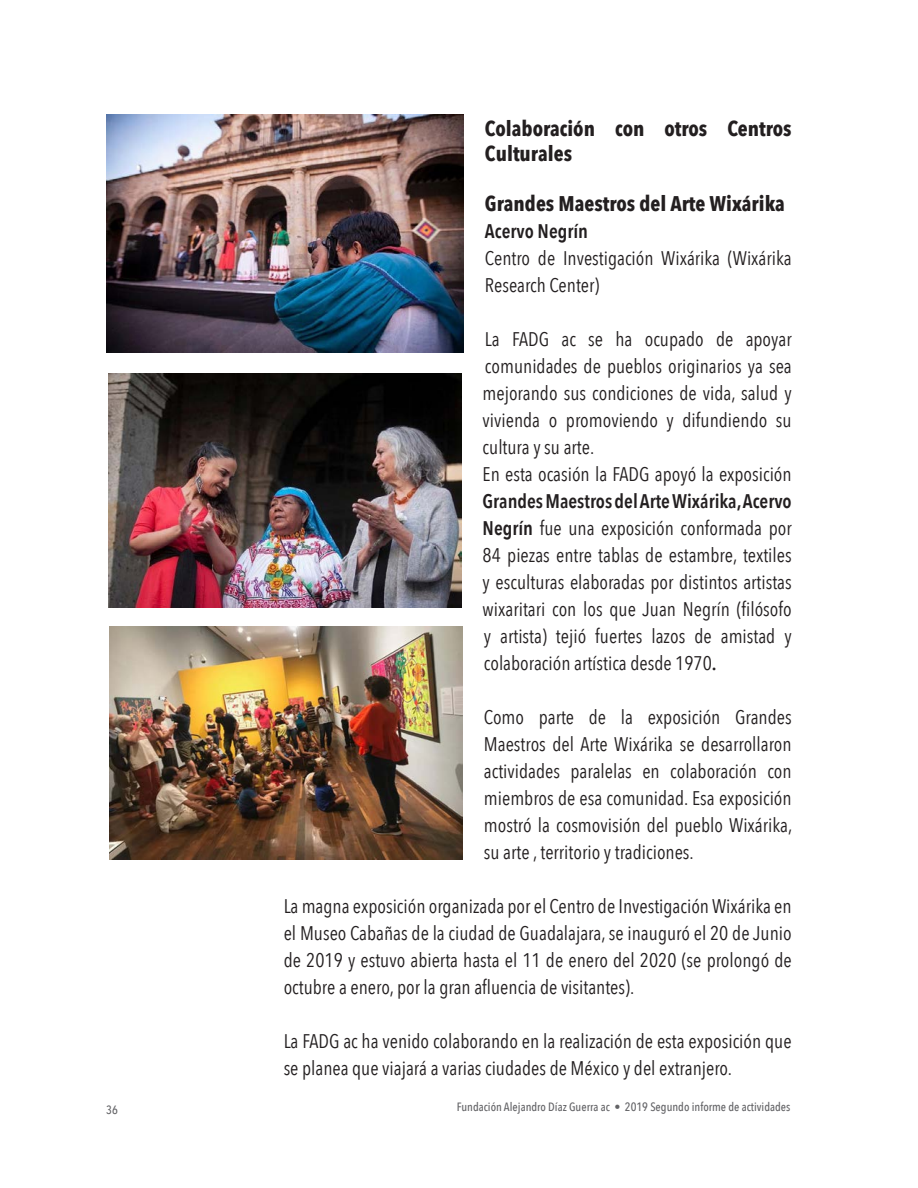
<style>
.page{position:relative;width:918px;height:1188px;background:#fff}
.page>*{position:absolute;margin:0;border:0;box-sizing:border-box;transform-origin:0 0}
.Titulo{font:700 21.15px/25.2px "Avenir Next Condensed";color:#231f20}
.Cuerpo_de_texto{font:19.65px/27px "Avenir Next Condensed";color:#231f20;text-align:justify}
.Cuerpo_de_texto-2{font:600 19.65px "Avenir Next Condensed";color:#231f20}
.t1{font:500 12px "Avenir Next Condensed";color:#636366}
.s1{font-weight:600}
.s2{font-size:12.15px}
</style>
<div class="page">
<img style="left:106px;top:115px;width:358px;height:238px">
<img style="left:109px;top:373px;width:352px;height:235px">
<img style="left:110px;top:626px;width:353px;height:233px">
<p class="Titulo" style="left:485px;top:116px;width:308px">Colaboración con otros Centros<br>Culturales</p>
<p class="Titulo" style="left:485px;top:191px;width:301px">Grandes Maestros del Arte Wixárika</p>
<p class="Cuerpo_de_texto-2" style="left:485px;top:215px;width:105px">Acervo Negrín</p>
<p class="Cuerpo_de_texto" style="left:485px;top:244px;width:308px">Centro de Investigación Wixárika (Wixárika<br>Research Center)</p>
<p class="Cuerpo_de_texto" style="left:483px;top:325px;width:311px">La FADG ac se ha ocupado de apoyar comunidades de pueblos originarios ya sea mejorando sus condiciones de vida, salud y vivienda o promoviendo y difundiendo su cultura y su arte.</p>
<p class="Cuerpo_de_texto" style="left:483px;top:460px;width:311px">En esta ocasión la FADG apoyó la exposición <span class="s1">Grandes Maestros del Arte Wixárika, Acervo Negrín</span> fue una exposición conformada por 84 piezas entre tablas de estambre, textiles y esculturas elaboradas por distintos artistas wixaritari con los que Juan Negrín (filósofo y artista) tejió fuertes lazos de amistad y colaboración artística desde 1970<span class="s1">.</span></p>
<p class="Cuerpo_de_texto" style="left:484px;top:703px;width:310px">Como parte de la exposición Grandes Maestros del Arte Wixárika se desarrollaron actividades paralelas en colaboración con miembros de esa comunidad. Esa exposición mostró la cosmovisión del pueblo Wixárika, su arte , territorio y tradiciones.</p>
<p class="Cuerpo_de_texto" style="left:284px;top:892px;width:510px">La magna exposición organizada por el Centro de Investigación Wixárika en el Museo Cabañas de la ciudad de Guadalajara, se inauguró el 20 de Junio de 2019 y estuvo abierta hasta el 11 de enero del 2020 (se prolongó de octubre a enero, por la gran afluencia de visitantes).</p>
<p class="Cuerpo_de_texto" style="left:284px;top:1027px;width:509px">La FADG ac ha venido colaborando en la realización de esta exposición que se planea que viajará a varias ciudades de México y del extranjero.</p>
<p class="t1" style="left:106px;top:1103px;width:13px">36</p>
<p class="t1" style="left:457px;top:1100px;width:335px">Fundación Alejandro Díaz Guerra ac • <span class="s2">2019 Segundo informe de actividades</span></p>
</div>
